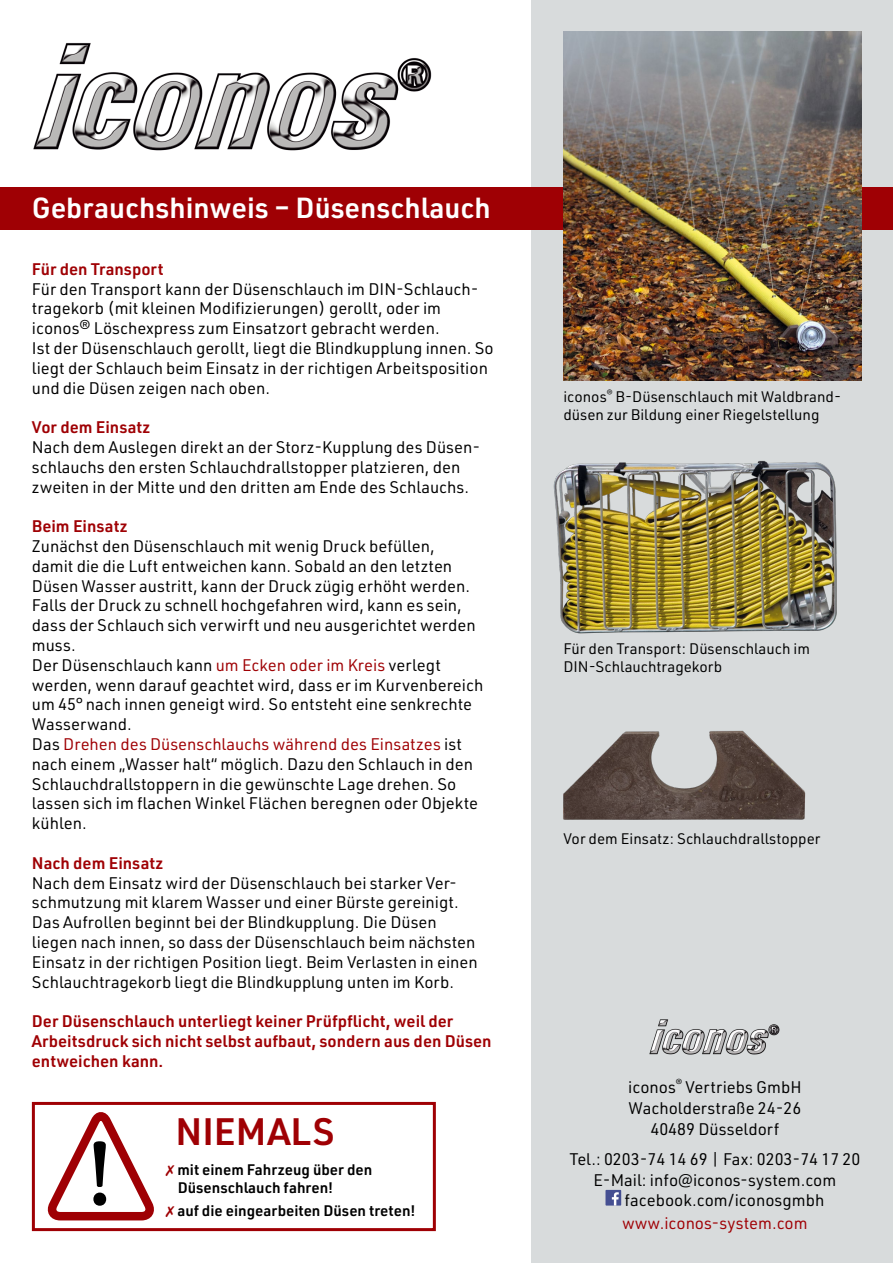
<style>
.page{position:relative;width:893px;height:1263px;background:#fff}
.page>*{position:absolute;margin:0;border:0;box-sizing:border-box;transform-origin:0 0}
.t1{font:600 37.5px "URWDIN";color:#9f0004}
.t2{font:600 28.5px "URWDIN";color:#fff}
.t3{font:16.5px/19.8px "URWDIN";color:#000}
.t4{font:600 16.5px/19.8px "URWDIN";color:#9f0004}
.t5{font:16.5px "URWDIN";color:#9f0004}
.t6{font:15px/18px "URWDIN";color:#000}
.t7{font:600 15px "URWDIN";color:#000}
.s1{color:#9f0004}
</style>
<div class="page">
<div style="left:531px;top:0;width:362px;height:1263px;background:#d8dbdc"></div>
<div style="left:0;top:187px;width:893px;height:43px;background:#9f0004"></div>
<img style="left:563px;top:32px;width:298px;height:349px">
<img style="left:33px;top:43px;width:399px;height:108px">
<img style="left:563px;top:730px;width:243px;height:90px">
<div style="left:32px;top:1102px;width:404px;height:129px;background:#fff;border:3px solid #9f0004"></div>
<svg style="left:47px;top:1112px;width:107px;height:109px"></svg>
<img style="left:649px;top:1019px;width:131px;height:36px">
<div style="left:605px;top:1190px;width:16px;height:15px;background:#454f92"></div>
<svg style="left:612px;top:1192px;width:7px;height:13px"></svg>
<img style="left:553px;top:460px;width:284px;height:174px">
<p class="t2" style="left:32px;top:188px;width:460px">Gebrauchshinweis – Düsenschlauch</p>
<p class="t4" style="left:32px;top:258px;width:133px">Für den Transport</p>
<p class="t3" style="left:32px;top:278px;width:448px">Für den Transport kann der Düsenschlauch im DIN-Schlauch-</p>
<p class="t3" style="left:32px;top:298px;width:411px">tragekorb (mit kleinen Modifizierungen) gerollt, oder im iconos® Löschexpress zum Einsatzort gebracht werden.</p>
<p class="t3" style="left:32px;top:338px;width:463px">Ist der Düsenschlauch gerollt, liegt die Blindkupplung innen. So liegt der Schlauch beim Einsatz in der richtigen Arbeitsposition und die Düsen zeigen nach oben.</p>
<p class="t4" style="left:32px;top:417px;width:120px">Vor dem Einsatz</p>
<p class="t3" style="left:32px;top:437px;width:450px">Nach dem Auslegen direkt an der Storz-Kupplung des Düsen&shy;schlauchs den ersten Schlauchdrallstopper platzieren, den zweiten in der Mitte und den dritten am Ende des Schlauchs.</p>
<p class="t4" style="left:32px;top:516px;width:97px">Beim Einsatz</p>
<p class="t3" style="left:32px;top:536px;width:440px">Zunächst den Düsenschlauch mit wenig Druck befüllen, damit die die Luft entweichen kann. Sobald an den letzten Düsen Wasser austritt, kann der Druck zügig erhöht werden.<br>Falls der Druck zu schnell hochgefahren wird, kann es sein,</p>
<p class="t3" style="left:32px;top:615px;width:445px">dass der Schlauch sich verwirft und neu ausgerichtet werden muss.</p>
<p class="t3" style="left:32px;top:654px;width:410px">Der Düsenschlauch kann <span class="s1">um Ecken oder im Kreis</span> verlegt</p>
<p class="t3" style="left:32px;top:674px;width:453px">werden, wenn darauf geachtet wird, dass er im Kurvenbereich um 45° nach innen geneigt wird. So entsteht eine senkrechte<br>Wasserwand.</p>
<p class="t3" style="left:32px;top:734px;width:448px">Das <span class="s1">Drehen des Düsenschlauchs während des Einsatzes</span> ist nach einem „Wasser halt“ möglich. Dazu den Schlauch in den Schlauchdrallstoppern in die gewünschte Lage drehen. So lassen sich im flachen Winkel Flächen beregnen oder Objekte kühlen.</p>
<p class="t4" style="left:32px;top:852px;width:133px">Nach dem Einsatz</p>
<p class="t3" style="left:32px;top:872px;width:447px">Nach dem Einsatz wird der Düsenschlauch bei starker Ver&shy;schmutzung mit klarem Wasser und einer Bürste gereinigt.<br>Das Aufrollen beginnt bei der Blindkupplung. Die Düsen liegen nach innen, so dass der Düsenschlauch beim nächsten Einsatz in der richtigen Position liegt. Beim Verlasten in einen Schlauchtragekorb liegt die Blindkupplung unten im Korb.</p>
<p class="t4" style="left:32px;top:1011px;width:461px">Der Düsenschlauch unterliegt keiner Prüfpflicht, weil der<br>Arbeitsdruck sich nicht selbst aufbaut, sondern aus den Düsen entweichen kann.</p>
<p class="t1" style="left:176px;top:1106px;width:160px">NIEMALS</p>
<p class="t7" style="left:166px;top:1160px;width:208px"><span class="s1">✗</span> mit einem Fahrzeug über den</p>
<p class="t7" style="left:178px;top:1178px;width:157px">Düsenschlauch fahren!</p>
<p class="t7" style="left:166px;top:1200px;width:251px"><span class="s1">✗</span> auf die eingearbeiten Düsen treten!</p>
<p class="t6" style="left:563px;top:388px;width:279px">iconos<sup>®</sup> B-Düsenschlauch mit Waldbrand&shy;düsen zur Bildung einer Riegelstellung</p>
<p class="t6" style="left:563px;top:639px;width:248px">Für den Transport: Düsenschlauch im<br>DIN-Schlauchtragekorb</p>
<p class="t6" style="left:563px;top:829px;width:258px">Vor dem Einsatz: Schlauchdrallstopper</p>
<p class="t3" style="left:628px;top:1076px;width:175px">iconos<sup>®</sup> Vertriebs GmbH</p>
<p class="t3" style="left:628px;top:1097px;width:175px;line-height:21px;text-align:center">Wacholderstraße 24-26<br>40489 Düsseldorf</p>
<p class="t3" style="left:569px;top:1148px;width:292px">Tel.: 0203-74 14 69 | Fax: 0203-74 17 20</p>
<p class="t3" style="left:593px;top:1169px;width:244px">E-Mail: info@iconos-system.com</p>
<p class="t3" style="left:624px;top:1189px;width:201px">facebook.com/iconosgmbh</p>
<p class="t5" style="left:622px;top:1212px;width:187px">www.iconos-system.com</p>
</div>
